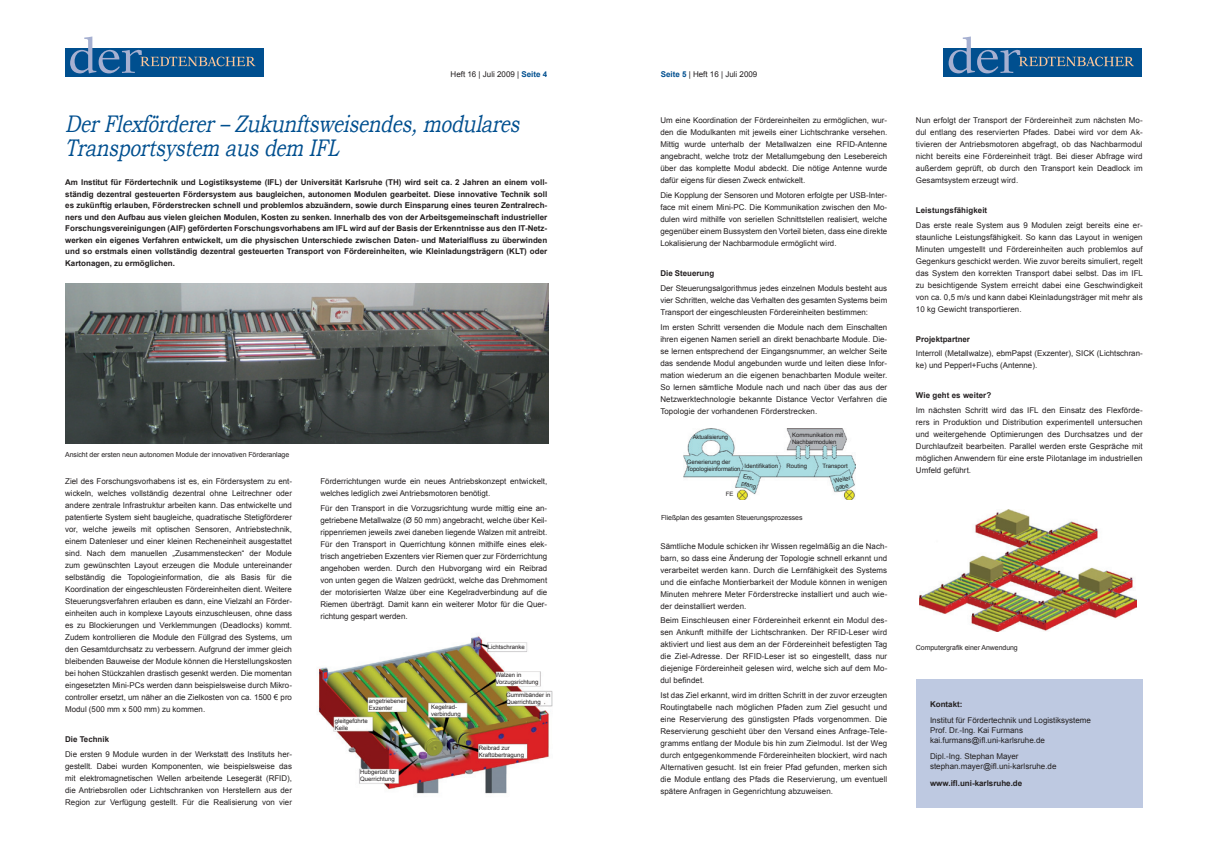
<style>
.page{position:relative;width:1208px;height:859px;background:#fff}
.page>*{position:absolute;margin:0;border:0;box-sizing:border-box;transform-origin:0 0}
.t1{font:italic 24px/24px "Bookman Old Style";color:#004f8f;scale:.79 1}
.t2{font:8px/12px "Arial";color:#231f20;text-align:justify}
.t3{font:700 8px/11.5px "Arial";color:#231f20;text-align:justify}
.t4{font:7px "Arial";letter-spacing:-.01em;color:#231f20}
.t5{font:6px/7px "Arial";color:#231f20}
.t6{font:6px "Arial";letter-spacing:-.02em;color:#231f20}
.s1{font-weight:700;color:#004f8f}
</style>
<div class="page">
<div style="left:65px;top:48px;width:198px;height:28px;background:#004f8f"></div>
<svg style="left:70px;top:36px;width:185px;height:37px"></svg>
<div style="left:943px;top:48px;width:199px;height:28px;background:#004f8f"></div>
<svg style="left:948px;top:36px;width:186px;height:37px"></svg>
<div style="left:916px;top:679px;width:226px;height:129px;background:#bec9e1"></div>
<img style="left:65px;top:284px;width:483px;height:159px">
<img style="left:919px;top:509px;width:217px;height:122px">
<img style="left:318px;top:635px;width:235px;height:159px">
<img style="left:683px;top:428px;width:173px;height:72px">
<p class="t2" style="left:450px;top:68px;width:98px">Heft 16 | Juli 2009 | <span class="s1">Seite 4</span></p>
<p class="t2" style="left:660px;top:68px;width:98px"><span class="s1">Seite 5</span> | Heft 16 | Juli 2009</p>
<h1 class="t1" style="left:65px;top:112px;width:585px">DerFlexförderer–Zukunftsweisendes,modulares<br>Transportsystem ausdem IFL</h1>
<p class="t3" style="left:65px;top:177px;width:483px">Am Institut für Fördertechnik und Logistiksysteme (IFL) der Universität Karlsruhe (TH) wird seit ca. 2 Jahren an einem voll&shy;ständig dezentral gesteuerten Fördersystem aus baugleichen, autonomen Modulen gearbeitet. Diese innovative Technik soll es zukünftig erlauben, Förderstrecken schnell und problemlos abzuändern, sowie durch Einsparung eines teuren Zentralrech&shy;ners und den Aufbau aus vielen gleichen Modulen, Kosten zu senken. Innerhalb des von der Arbeitsgemeinschaft industrieller Forschungsvereinigungen (AIF) geförderten Forschungsvorhabens am IFL wird auf der Basis der Erkenntnisse aus den IT-Netz&shy;werken ein eigenes Verfahren entwickelt, um die physischen Unterschiede zwischen Daten- und Materialfluss zu überwinden und so erstmals einen vollständig dezentral gesteuerten Transport von Fördereinheiten, wie Kleinladungsträgern (KLT) oder Kartonagen, zu ermöglichen.</p>
<p class="t2" style="left:660px;top:115px;width:228px">Um eine Koordination der Fördereinheiten zu ermöglichen, wur&shy;den die Modulkanten mit jeweils einer Lichtschranke versehen.<br>Mittig wurde unterhalb der Metallwalzen eine RFID-Antenne angebracht, welche trotz der Metallumgebung den Lesebereich über das komplette Modul abdeckt. Die nötige Antenne wurde dafür eigens für diesen Zweck entwickelt.</p>
<p class="t2" style="left:660px;top:190px;width:228px">Die Kopplung der Sensoren und Motoren erfolgte per USB-Inter&shy;face mit einem Mini-PC. Die Kommunikation zwischen den Mo&shy;dulen wird mithilfe von seriellen Schnittstellen realisiert, welche gegenüber einem Bussystem den Vorteil bieten, dass eine direkte Lokalisierung der Nachbarmodule ermöglicht wird.</p>
<p class="t3" style="left:660px;top:268px;width:55px">Die Steuerung</p>
<p class="t2" style="left:660px;top:282px;width:228px">Der Steuerungsalgorithmus jedes einzelnen Moduls besteht aus vier Schritten, welche das Verhalten des gesamten Systems beim Transport der eingeschleusten Fördereinheiten bestimmen:</p>
<p class="t2" style="left:660px;top:321px;width:228px">Im ersten Schritt versenden die Module nach dem Einschalten ihren eigenen Namen seriell an direkt benachbarte Module. Die&shy;se lernen entsprechend der Eingangsnummer, an welcher Seite das sendende Modul angebunden wurde und leiten diese Infor&shy;mation wiederum an die eigenen benachbarten Module weiter.<br>So lernen sämtliche Module nach und nach über das aus der Netzwerktechnologie bekannte Distance Vector Verfahren die Topologie der vorhandenen Förderstrecken.</p>
<p class="t4" style="left:65px;top:450px;width:226px">Ansicht der ersten neun autonomen Module der innovativen Förderanlage</p>
<p class="t2" style="left:65px;top:475px;width:228px">Ziel des Forschungsvorhabens ist es, ein Fördersystem zu ent&shy;wickeln, welches vollständig dezentral ohne Leitrechner oder andere zentrale Infrastruktur arbeiten kann. Das entwickelte und patentierte System sieht baugleiche, quadratische Stetigförderer vor, welche jeweils mit optischen Sensoren, Antriebstechnik, einem Datenleser und einer kleinen Recheneinheit ausgestattet sind. Nach dem manuellen „Zusammenstecken“ der Module zum gewünschten Layout erzeugen die Module untereinander selbständig die Topologieinformation, die als Basis für die Koordination der eingeschleusten Fördereinheiten dient. Weitere Steuerungsverfahren erlauben es dann, eine Vielzahl an Förder&shy;einheiten auch in komplexe Layouts einzuschleusen, ohne dass es zu Blockierungen und Verklemmungen (Deadlocks) kommt.<br>Zudem kontrollieren die Module den Füllgrad des Systems, um den Gesamtdurchsatz zu verbessern. Aufgrund der immer gleich bleibenden Bauweise der Module können die Herstellungskosten bei hohen Stückzahlen drastisch gesenkt werden. Die momentan eingesetzten Mini-PCs werden dann beispielsweise durch Mikro&shy;controller ersetzt, um näher an die Zielkosten von ca. 1500 € pro Modul (500 mm x 500 mm) zu kommen.</p>
<p class="t3" style="left:65px;top:734px;width:45px">Die Technik</p>
<p class="t2" style="left:65px;top:748px;width:228px">Die ersten 9 Module wurden in der Werkstatt des Instituts her&shy;gestellt. Dabei wurden Komponenten, wie beispielsweise das mit elektromagnetischen Wellen arbeitende Lesegerät (RFID), die Antriebsrollen oder Lichtschranken von Herstellern aus der Region zur Verfügung gestellt. Für die Realisierung von vier</p>
<p class="t2" style="left:320px;top:475px;width:228px">Förderrichtungen wurde ein neues Antriebskonzept entwickelt, welches lediglich zwei Antriebsmotoren benötigt.</p>
<p class="t2" style="left:320px;top:502px;width:228px">Für den Transport in die Vorzugsrichtung wurde mittig eine an&shy;getriebene Metallwalze (Ø 50 mm) angebracht, welche über Keil&shy;rippenriemen jeweils zwei daneben liegende Walzen mit antreibt.<br>Für den Transport in Querrichtung können mithilfe eines elek&shy;trisch angetrieben Exzenters vier Riemen quer zur Förderrichtung angehoben werden. Durch den Hubvorgang wird ein Reibrad von unten gegen die Walzen gedrückt, welche das Drehmoment der motorisierten Walze über eine Kegelradverbindung auf die Riemen überträgt. Damit kann ein weiterer Motor für die Quer&shy;richtung gespart werden.</p>
<p class="t5" style="left:488px;top:643px;width:39px">Lichtschranke</p>
<p class="t5" style="left:369px;top:698px;width:39px">angetriebener<br>Exzenter</p>
<p class="t5" style="left:335px;top:717px;width:35px">gleitgeführte<br>Keile</p>
<p class="t5" style="left:360px;top:769px;width:38px">Hubgerüst für<br>Querrichtung</p>
<p class="t5" style="left:431px;top:703px;width:31px">Kegelrad&shy;verbindung</p>
<p class="t5" style="left:495px;top:672px;width:45px">Walzen in<br>Vorzugsrichtung</p>
<p class="t5" style="left:506px;top:691px;width:46px">Gummibänder in<br>Querrichtung</p>
<p class="t5" style="left:479px;top:745px;width:47px">Reibrad zur<br>Kraftübertragung</p>
<p class="t5" style="left:792px;top:431px;width:53px">Kommunikation mit<br>Nachbarmodulen</p>
<p class="t6" style="left:693px;top:433px;width:37px">Aktualisierung</p>
<p class="t5" style="left:687px;top:458px;width:55px">Generierung der<br>Topologieinformation</p>
<p class="t5" style="left:744px;top:462px;width:35px">Identifikation</p>
<p class="t5" style="left:786px;top:462px;width:22px">Routing</p>
<p class="t5" style="left:822px;top:462px;width:27px">Transport</p>
<p class="t5" style="left:833px;top:478px;width:22px;rotate:-14deg">Weiter&shy;gabe</p>
<p class="t5" style="left:744px;top:473px;width:17px;rotate:14deg">Em&shy;pfang</p>
<p class="t5" style="left:726px;top:491px;width:9px">FE</p>
<p class="t4" style="left:661px;top:513px;width:143px">Fließplan des gesamten Steuerungsprozesses</p>
<p class="t2" style="left:660px;top:540px;width:228px">Sämtliche Module schicken ihr Wissen regelmäßig an die Nach&shy;barn, so dass eine Änderung der Topologie schnell erkannt und verarbeitet werden kann. Durch die Lernfähigkeit des Systems und die einfache Montierbarkeit der Module können in wenigen Minuten mehrere Meter Förderstrecke installiert und auch wie&shy;der deinstalliert werden.</p>
<p class="t2" style="left:660px;top:615px;width:228px">Beim Einschleusen einer Fördereinheit erkennt ein Modul des&shy;sen Ankunft mithilfe der Lichtschranken. Der RFID-Leser wird aktiviert und liest aus dem an der Fördereinheit befestigten Tag die Ziel-Adresse. Der RFID-Leser ist so eingestellt, dass nur diejenige Fördereinheit gelesen wird, welche sich auf dem Mo&shy;dul befindet.</p>
<p class="t2" style="left:660px;top:689px;width:228px">Ist das Ziel erkannt, wird im dritten Schritt in der zuvor erzeugten Routingtabelle nach möglichen Pfaden zum Ziel gesucht und eine Reservierung des günstigsten Pfads vorgenommen. Die Reservierung geschieht über den Versand eines Anfrage-Tele&shy;gramms entlang der Module bis hin zum Zielmodul. Ist der Weg durch entgegenkommende Fördereinheiten blockiert, wird nach Alternativen gesucht. Ist ein freier Pfad gefunden, merken sich die Module entlang des Pfads die Reservierung, um eventuell spätere Anfragen in Gegenrichtung abzuweisen.</p>
<p class="t2" style="left:916px;top:115px;width:228px">Nun erfolgt der Transport der Fördereinheit zum nächsten Mo&shy;dul entlang des reservierten Pfades. Dabei wird vor dem Ak&shy;tivieren der Antriebsmotoren abgefragt, ob das Nachbarmodul nicht bereits eine Fördereinheit trägt. Bei dieser Abfrage wird außerdem geprüft, ob durch den Transport kein Deadlock im Gesamtsystem erzeugt wird.</p>
<p class="t3" style="left:916px;top:205px;width:73px">Leistungsfähigkeit</p>
<p class="t2" style="left:916px;top:219px;width:229px">Das erste reale System aus 9 Modulen zeigt bereits eine er&shy;staunliche Leistungsfähigkeit. So kann das Layout in wenigen Minuten umgestellt und Fördereinheiten auch problemlos auf Gegenkurs geschickt werden. Wie zuvor bereits simuliert, regelt das System den korrekten Transport dabei selbst. Das im IFL zu besichtigende System erreicht dabei eine Geschwindigkeit von ca. 0,5 m/s und kann dabei Kleinladungsträger mit mehr als 10 kg Gewicht transportieren.</p>
<p class="t3" style="left:916px;top:333px;width:56px">Projektpartner</p>
<p class="t2" style="left:916px;top:348px;width:228px">Interroll (Metallwalze), ebmPapst (Exzenter), SICK (Lichtschran&shy;ke) und Pepperl+Fuchs (Antenne).</p>
<p class="t3" style="left:916px;top:390px;width:77px">Wie geht es weiter?</p>
<p class="t2" style="left:916px;top:404px;width:228px">Im nächsten Schritt wird das IFL den Einsatz des Flexförde&shy;rers in Produktion und Distribution experimentell untersuchen und weitergehende Optimierungen des Durchsatzes und der Durchlaufzeit bearbeiten. Parallel werden erste Gespräche mit möglichen Anwendern für eine erste Pilotanlage im industriellen Umfeld geführt.</p>
<p class="t4" style="left:916px;top:642px;width:103px">Computergrafik einer Anwendung</p>
<p class="t3" style="left:930px;top:699px;width:34px">Kontakt:</p>
<p class="t2" style="left:930px;top:715px;width:162px;line-height:10px;text-align:left">Institut für Fördertechnik und Logistiksysteme<br>Prof. Dr.-Ing. Kai Furmans kai.furmans@ifl.uni-karlsruhe.de</p>
<p class="t2" style="left:930px;top:751px;width:128px;line-height:10px">Dipl.-Ing. Stephan Mayer stephan.mayer@ifl.uni-karlsruhe.de</p>
<p class="t3" style="left:930px;top:778px;width:94px">www.ifl.uni-karlsruhe.de</p>
</div>
